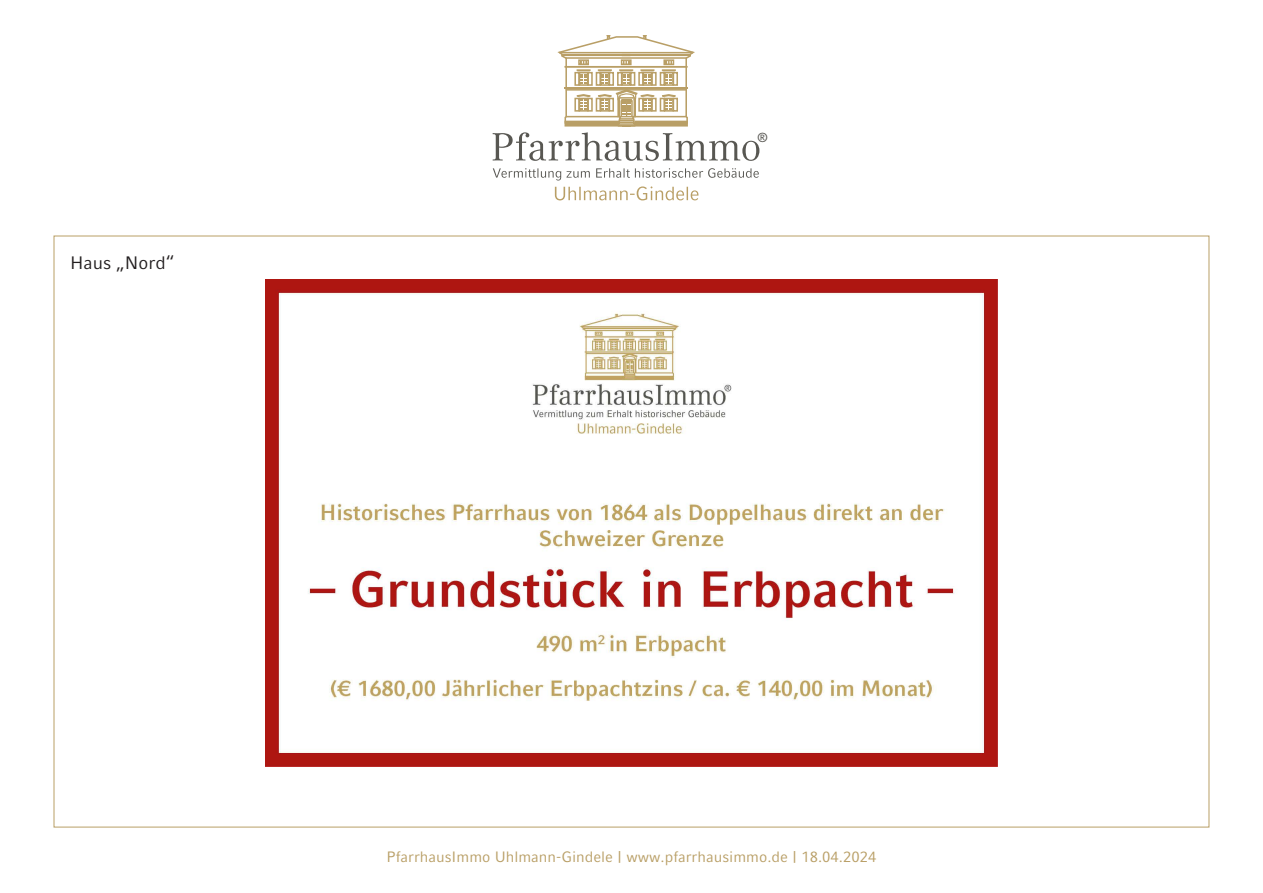
<style>
.page{position:relative;width:1263px;height:893px;background:#fff}
.page>*{position:absolute;margin:0;border:0;box-sizing:border-box;transform-origin:0 0}
.t1{font:18px "Compatil Fact LT Pro";color:#231f20}
.t2{font:15px "Compatil Fact LT Pro";color:#b99f66}
.t3{font:13.05px "Compatil Exquisit LT";color:#585752}
</style>
<div class="page">
<div style="left:564px;top:66px;width:124px;height:2px;border:1px solid #b99f66"></div>
<div style="left:621px;top:59px;width:11px;height:6px;border:2px solid #b99f66"></div>
<div style="left:663px;top:59px;width:11px;height:6px;border:2px solid #b99f66"></div>
<div style="left:578px;top:59px;width:11px;height:6px;border:2px solid #b99f66"></div>
<svg style="left:557px;top:35px;width:138px;height:28px"></svg>
<svg style="left:493px;top:69px;width:266px;height:92px"></svg>
<svg style="left:493px;top:168px;width:266px;height:32px"></svg>
<img style="left:265px;top:280px;width:733px;height:486px">
<p class="t1" style="left:70px;top:252px;width:106px">Haus „Nord“</p>
<p class="t3" style="left:757px;top:130px;width:12px">®</p>
<p class="t2" style="left:387px;top:848px;width:491px">PfarrhausImmo Uhlmann-Gindele | www.pfarrhausimmo.de | 18.04.2024</p>
</div>
